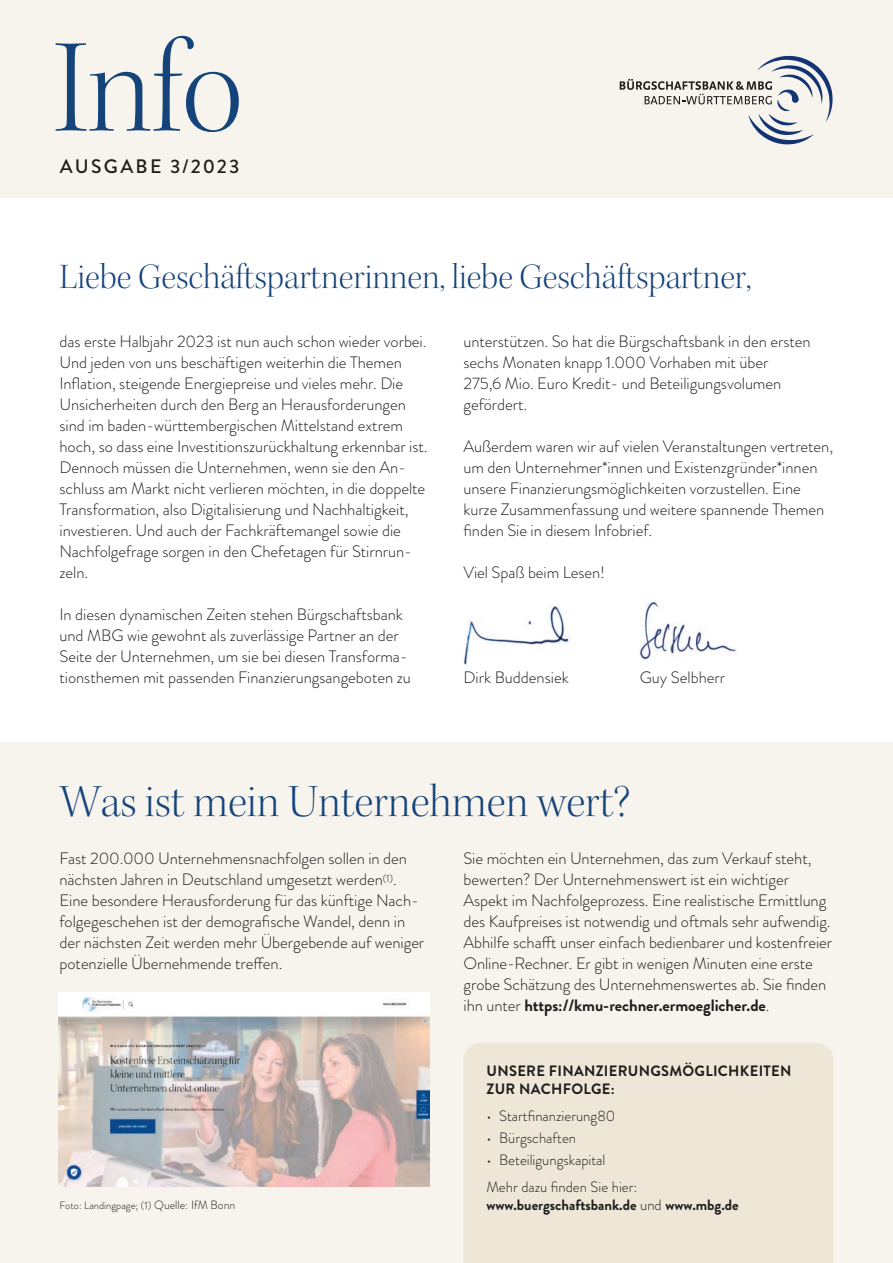
<style>
.page{position:relative;width:893px;height:1263px;background:#fff}
.page>*{position:absolute;margin:0;border:0;box-sizing:border-box;transform-origin:0 0}
.t1{font:135px "Kepler Std Light Disp";color:#15447b}
.t2{font:46.5px "Kepler Std Light Disp";color:#15447b}
.t3{font:36px "Kepler Std Light Disp";color:#15447b}
.t4{font:500 19.5px "Brandon Grotesque";letter-spacing:.12em;color:#1d1d1b}
.t5{font:300 16.5px/21px "Brandon Grotesque";letter-spacing:-.005em;color:#1d1d1b}
.t6{font:300 15px/26.5px "Brandon Grotesque";color:#1d1d1b}
.t7{font:700 15px/18px "Brandon Grotesque";letter-spacing:.02em;color:#1d1d1b}
.t8{font:700 15px "Brandon Grotesque";color:#1d1d1b}
.t9{font:300 10.5px "Brandon Grotesque";color:#1d1d1b}
.s1{font-weight:700}
.s2{font-size:12px}
.s3{font-weight:300}
</style>
<div class="page">
<div style="left:0;top:742px;width:893px;height:521px;background:#f7f3ed"></div>
<div style="left:0;top:0;width:893px;height:198px;background:#f7f3ed"></div>
<img style="left:463px;top:605px;width:107px;height:60px">
<img style="left:639px;top:600px;width:98px;height:59px">
<svg style="left:620px;top:56px;width:213px;height:88px"></svg>
<img style="left:59px;top:993px;width:370px;height:193px">
<div style="left:463px;top:1043px;width:370px;height:220px;background:#eee7d8"></div>
<h1 class="t1" style="left:53px;top:13px;width:192px">Info</h1>
<p class="t4" style="left:60px;top:153px;width:181px">AUSGABE 3/2023</p>
<h3 class="t3" style="left:60px;top:256px;width:693px">Liebe Geschäftspartnerinnen, liebe Geschäftspartner,</h3>
<p class="t5" style="left:60px;top:330px;width:369px">das erste Halbjahr 2023 ist nun auch schon wieder vorbei.<br>Und jeden von uns beschäftigen weiterhin die Themen Inflation, steigende Energiepreise und vieles mehr. Die Unsicherheiten durch den Berg an Herausforderungen sind im baden-württembergischen Mittelstand extrem hoch, so dass eine Investitionszurückhaltung erkennbar ist.<br>Dennoch müssen die Unternehmen, wenn sie den An&shy;schluss am Markt nicht verlieren möchten, in die doppelte Transformation, also Digitalisierung und Nachhaltigkeit, investieren. Und auch der Fachkräftemangel sowie die Nachfolgefrage sorgen in den Chefetagen für Stirnrun&shy;zeln.</p>
<p class="t5" style="left:60px;top:603px;width:353px">In diesen dynamischen Zeiten stehen Bürgschaftsbank und MBG wie gewohnt als zuverlässige Partner an der Seite der Unternehmen, um sie bei diesen Transforma&shy;tionsthemen mit passenden Finanzierungsangeboten zu</p>
<p class="t5" style="left:463px;top:330px;width:349px">unterstützen. So hat die Bürgschaftsbank in den ersten sechs Monaten knapp 1.000 Vorhaben mit über<br>275,6 Mio. Euro Kredit- und Beteiligungsvolumen gefördert.</p>
<p class="t5" style="left:463px;top:435px;width:371px">Außerdem waren wir auf vielen Veranstaltungen vertreten, um den Unternehmer*innen und Existenzgründer*innen unsere Finanzierungsmöglichkeiten vorzustellen. Eine kurze Zusammenfassung und weitere spannende Themen finden Sie in diesem Infobrief.</p>
<p class="t5" style="left:463px;top:561px;width:143px">Viel Spaß beim Lesen!</p>
<p class="t5" style="left:463px;top:666px;width:107px">Dirk Buddensiek</p>
<p class="t5" style="left:640px;top:666px;width:87px">Guy Selbherr</p>
<h2 class="t2" style="left:60px;top:776px;width:572px">Was ist mein Unternehmen wert?</h2>
<p class="t5" style="left:60px;top:848px;width:366px">Fast 200.000 Unternehmensnachfolgen sollen in den nächsten Jahren in Deutschland umgesetzt werden<sup>(1)</sup>.<br>Eine besondere Herausforderung für das künftige Nach&shy;folgegeschehen ist der demografische Wandel, denn in der nächsten Zeit werden mehr Übergebende auf weniger potenzielle Übernehmende treffen.</p>
<p class="t5" style="left:463px;top:848px;width:370px">Sie möchten ein Unternehmen, das zum Verkauf steht, bewerten? Der Unternehmenswert ist ein wichtiger Aspekt im Nachfolgeprozess. Eine realistische Ermittlung des Kaufpreises ist notwendig und oftmals sehr aufwendig.<br>Abhilfe schafft unser einfach bedienbarer und kostenfreier Online-Rechner. Er gibt in wenigen Minuten eine erste grobe Schätzung des Unternehmenswertes ab. Sie finden ihn unter <span class="s1">https://kmu-rechner.ermoeglicher.de</span>.</p>
<p class="t9" style="left:60px;top:1198px;width:177px">Foto: Landingpage; (1) <span class="s2">Quelle: IfM Bonn</span></p>
<p class="t7" style="left:487px;top:1062px;width:306px">UNSERE FINANZIERUNGSMÖGLICHKEITEN<br>ZUR NACHFOLGE:</p>
<p class="t6" style="left:486px;top:1102px;width:130px">• Startfinanzierung80</p>
<p class="t6" style="left:486px;top:1124px;width:91px">• Bürgschaften</p>
<p class="t6" style="left:486px;top:1147px;width:152px">• Beteiligungskapital<br>Mehr dazu finden Sie hier:</p>
<p class="t8" style="left:486px;top:1194px;width:254px">www.buergschaftsbank.de <span class="s3">und</span> www.mbg.de</p>
</div>
